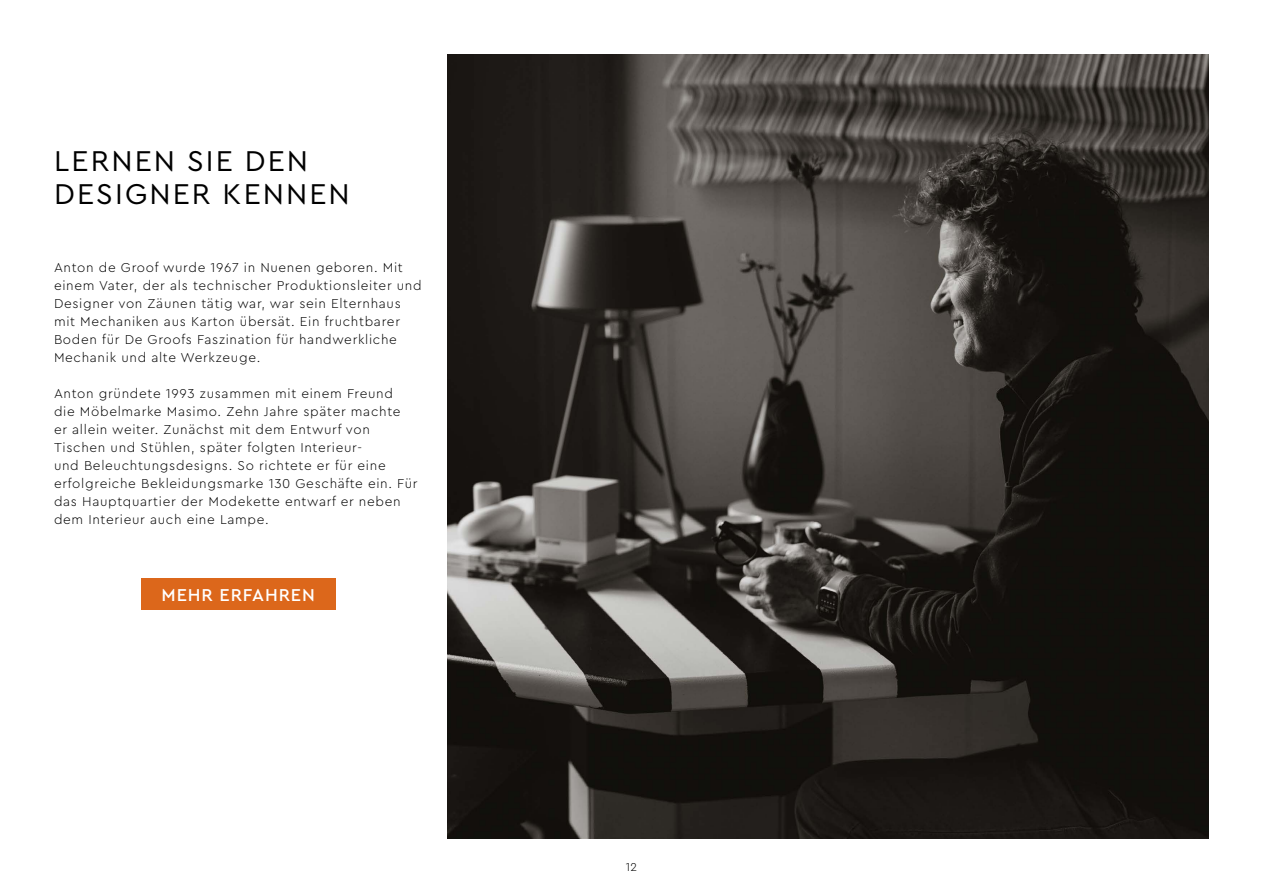
<style>
.page{position:relative;width:1263px;height:893px;background:#fff}
.page>*{position:absolute;margin:0;border:0;box-sizing:border-box;transform-origin:0 0}
.t1{font:30px/33px "Cera PRO";letter-spacing:.07em;color:#000}
.t2{font:500 18px "Cera Pro";letter-spacing:.05em;color:#fff}
.t3{font:300 13.5px/18px "Cera PRO";letter-spacing:.05em;color:#000}
.t4{font:300 12px "Cera PRO";color:#000}
</style>
<div class="page">
<img style="left:447px;top:54px;width:762px;height:785px">
<div style="left:141px;top:578px;width:194px;height:32px;background:#dc671b"></div>
<h1 class="t1" style="left:54px;top:143px;width:297px">LERNEN SIE DEN<br>DESIGNER KENNEN</h1>
<p class="t3" style="left:54px;top:258px;width:369px">Anton de Groof wurde 1967 in Nuenen geboren. Mit einem Vater, der als technischer Produktionsleiter und Designer von Zäunen tätig war, war sein Elternhaus mit Mechaniken aus Karton übersät. Ein fruchtbarer Boden für De Groofs Faszination für handwerkliche Mechanik und alte Werkzeuge.</p>
<p class="t3" style="left:54px;top:384px;width:365px">Anton gründete 1993 zusammen mit einem Freund<br>die Möbelmarke Masimo. Zehn Jahre später machte<br>er allein weiter. Zunächst mit dem Entwurf von Tischen und Stühlen, später folgten Interieur-<br>und Beleuchtungsdesigns. So richtete er für eine erfolgreiche Bekleidungsmarke 130 Geschäfte ein. Für das Hauptquartier der Modekette entwarf er neben dem Interieur auch eine Lampe.</p>
<h2 class="t2" style="left:162px;top:583px;width:155px">MEHR ERFAHREN</h2>
<p class="t4" style="left:626px;top:859px;width:13px">12</p>
</div>
